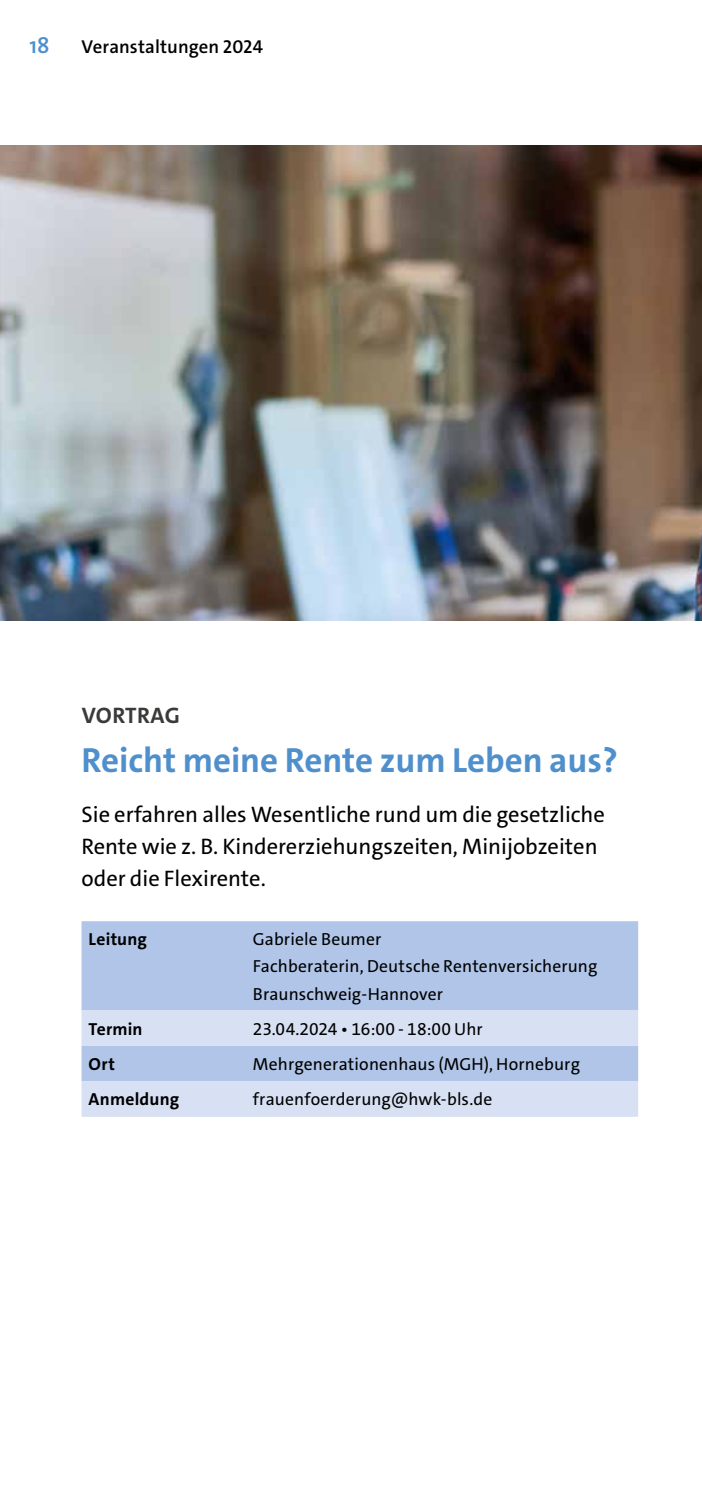
<style>
.page{position:relative;width:702px;height:1489px;background:#fff}
.page>*{position:absolute;margin:0;border:0;box-sizing:border-box;transform-origin:0 0}
.t1{font:700 35px "The Sans C4 s";color:#4e8fcc}
.t2{font:22.5px/32px "The Sans C4 s";color:#000}
.t3{font:700 22.5px "The Sans C4 s";letter-spacing:.01em;color:#3a3a39}
.t4{font:600 22.5px "The Sans C4 s";color:#4e8fcc}
.t5{font:600 18.75px "The Sans C4 s";color:#000}
.t6{font:17.5px/27.5px "The Sans C4 s";letter-spacing:.01em;color:#000}
.t7{font:700 17.5px "The Sans C4 s";letter-spacing:.01em;color:#000}
</style>
<div class="page">
<div style="left:81px;top:921px;width:557px;height:89px;background:#b0c5e7"></div>
<svg style="left:81px;top:1010px;width:557px;height:106px;background:#cad7ef"></svg>
<img style="left:0;top:145px;width:702px;height:475px">
<p class="t4" style="left:30px;top:31px;width:22px">18</p>
<p class="t5" style="left:81px;top:35px;width:183px">Veranstaltungen 2024</p>
<p class="t3" style="left:82px;top:701px;width:100px">VORTRAG</p>
<h1 class="t1" style="left:81px;top:738px;width:537px">Reicht meine Rente zum Leben aus?</h1>
<p class="t2" style="left:81px;top:798px;width:525px">Sie erfahren alles Wesentliche rund um die gesetzliche<br>Rente wie z. B. Kindererziehungszeiten, Minijobzeiten oder die Flexirente.</p>
<p class="t7" style="left:89px;top:927px;width:60px">Leitung</p>
<p class="t6" style="left:253px;top:925px;width:346px">Gabriele Beumer<br>Fachberaterin, Deutsche Rentenversicherung<br>Braunschweig-Hannover</p>
<p class="t7" style="left:89px;top:1017px;width:55px">Termin</p>
<p class="t6" style="left:253px;top:1015px;width:231px">23.04.2024 • 16:00 - 18:00 Uhr</p>
<p class="t7" style="left:89px;top:1052px;width:28px">Ort</p>
<p class="t6" style="left:253px;top:1050px;width:328px">Mehrgenerationenhaus (MGH), Horneburg</p>
<p class="t7" style="left:89px;top:1087px;width:92px">Anmeldung</p>
<p class="t6" style="left:253px;top:1085px;width:241px">frauenfoerderung@hwk-bls.de</p>
</div>
